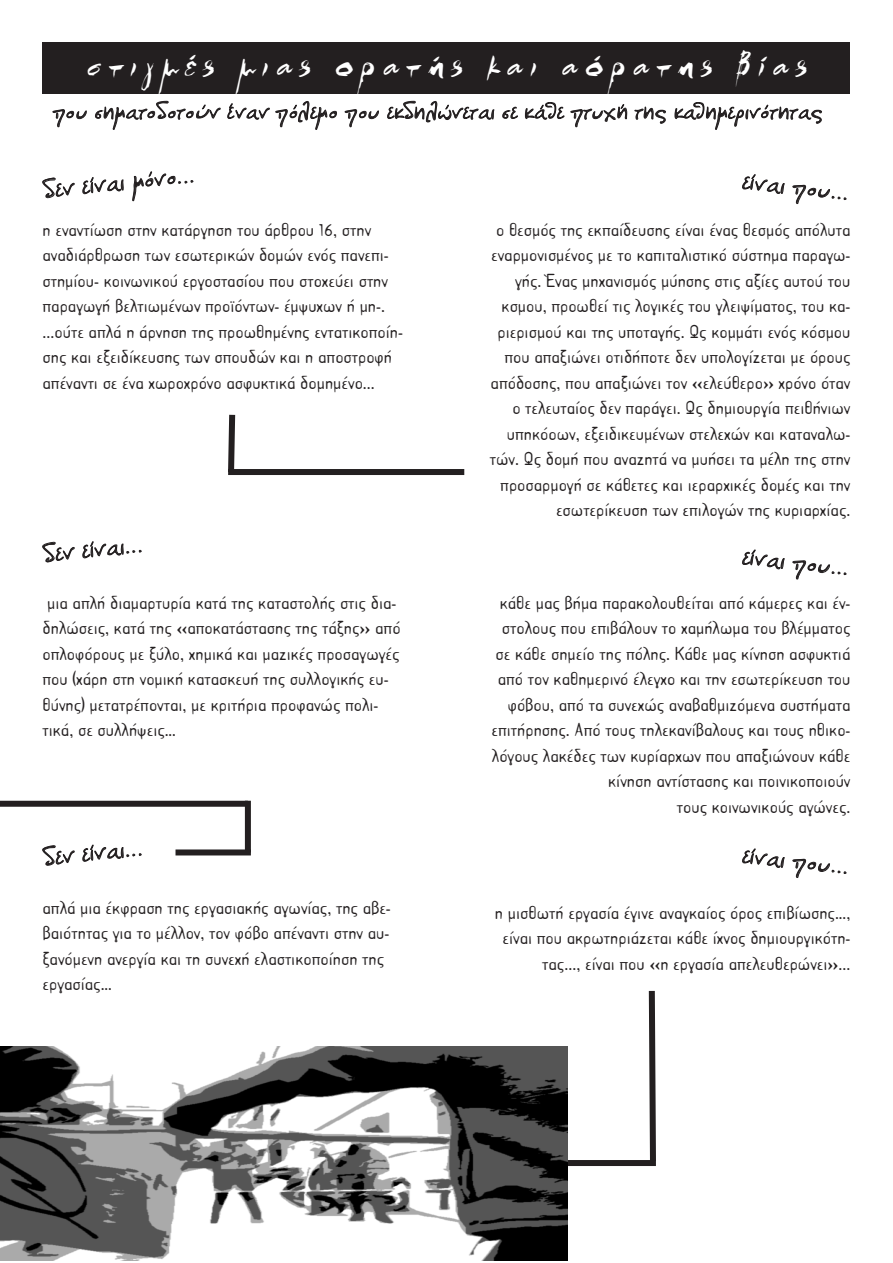
<style>
.page{position:relative;width:893px;height:1263px;background:#fff}
.page>*{position:absolute;margin:0;border:0;box-sizing:border-box;transform-origin:0 0}
.t1{font:42px "PF Manic Attack";letter-spacing:.2em;color:#fff}
.t2{font:25.5px "PF Libera Normal";color:#231f20}
.t3{font:23.25px "PF Libera Normal";color:#231f20}
.t4{font:16.5px/25.5px "CF Template";color:#231f20}
</style>
<div class="page">
<div style="left:43px;top:43px;width:807px;height:51px;background:#231f20"></div>
<svg style="left:228px;top:414px;width:8px;height:55px"></svg>
<div style="left:228px;top:469px;width:236px;height:6px;background:#231f20"></div>
<svg style="left:648px;top:990px;width:8px;height:170px"></svg>
<div style="left:566px;top:1160px;width:90px;height:6px;background:#231f20"></div>
<div style="left:0;top:801px;width:248px;height:6px;background:#231f20"></div>
<div style="left:245px;top:801px;width:6px;height:51px;background:#231f20"></div>
<div style="left:176px;top:849px;width:75px;height:6px;background:#231f20"></div>
<img style="left:0;top:1046px;width:567px;height:215px">
<h1 class="t1" style="left:87px;top:36px;width:721px">στιγµές µιας ορατής και αόρατης βίας</h1>
<h3 class="t3" style="left:53px;top:99px;width:771px">που σηµατοδοτούν έναν πόλεµο που εκδηλώνεται σε κάθε πτυχή της καθηµερινότητας</h3>
<h2 class="t2" style="left:43px;top:176px;width:153px;rotate:-6deg">δεν είναι µόνο...</h2>
<h2 class="t2" style="left:744px;top:167px;width:108px;rotate:6deg">είναι που...</h2>
<p class="t4" style="left:43px;top:216px;width:362px">η εναντίωση στην κατάργηση του άρθρου 16, στην αναδιάρθρωση των εσωτερικών δοµών ενός πανεπι&shy;στηµίου- κοινωνικού εργοστασίου που στοχεύει στην παραγωγή βελτιωµένων προϊόντων- έµψυχων ή µη-. ...ούτε απλά η άρνηση της προωθηµένης εντατικοποίη&shy;σης και εξειδίκευσης των σπουδών και η αποστροφή απέναντι σε ένα χωροχρόνο ασφυκτικά δοµηµένο...</p>
<p class="t4" style="left:490px;top:216px;width:362px;text-align:right">ο θεσµός της εκπαίδευσης είναι ένας θεσµός απόλυτα εναρµονισµένος µε το καπιταλιστικό σύστηµα παραγω&shy;γής. Ένας µηχανισµός µύησης στις αξίες αυτού του κσµου, προωθεί τις λογικές του γλειψίµατος, του κα&shy;ριερισµού και της υποταγής. Ως κοµµάτι ενός κόσµου που απαξιώνει οτιδήποτε δεν υπολογίζεται µε όρους απόδοσης, που απαξιώνει τον «ελεύθερο» χρόνο όταν ο τελευταίος δεν παράγει. Ως δηµιουργία πειθήνιων υπηκόοων, εξειδικευµένων στελεχών και καταναλω&shy;τών. Ως δοµή που αναζητά να µυήσει τα µέλη της στην προσαρµογή σε κάθετες και ιεραρχικές δοµές και την εσωτερίκευση των επιλογών της κυριαρχίας.</p>
<h2 class="t2" style="left:43px;top:540px;width:101px;rotate:-6deg">δεν είναι...</h2>
<p class="t4" style="left:43px;top:588px;width:360px">µια απλή διαµαρτυρία κατά της καταστολής στις δια&shy;δηλώσεις, κατά της «αποκατάστασης της τάξης» από οπλοφόρους µε ξύλο, χηµικά και µαζικές προσαγωγές που (χάρη στη νοµική κατασκευή της συλλογικής ευ&shy;θύνης) µετατρέπονται, µε κριτήρια προφανώς πολι&shy;τικά, σε συλλήψεις…</p>
<h2 class="t2" style="left:744px;top:542px;width:108px;rotate:6deg">είναι που...</h2>
<p class="t4" style="left:492px;top:588px;width:360px;text-align:right">κάθε µας βήµα παρακολουθείται από κάµερες και έν&shy;στολους που επιβάλουν το χαµήλωµα του βλέµµατος σε κάθε σηµείο της πόλης. Κάθε µας κίνηση ασφυκτιά από τον καθηµερινό έλεγχο και την εσωτερίκευση του φόβου, από τα συνεχώς αναβαθµιζόµενα συστήµατα επιτήρησης. Από τους τηλεκανίβαλους και τους ηθικο&shy;λόγους λακέδες των κυρίαρχων που απαξιώνουν κάθε κίνηση αντίστασης και ποινικοποιούν<br>τους κοινωνικούς αγώνες.</p>
<h2 class="t2" style="left:43px;top:843px;width:101px;rotate:-6deg">δεν είναι...</h2>
<h2 class="t2" style="left:744px;top:841px;width:108px;rotate:6deg">είναι που...</h2>
<p class="t4" style="left:43px;top:894px;width:350px">απλά µια έκφραση της εργασιακής αγωνίας, της αβε&shy;βαιότητας για το µέλλον, τον φόβο απέναντι στην αυ&shy;ξανόµενη ανεργία και τη συνεχή ελαστικοποίηση της εργασίας…</p>
<p class="t4" style="left:495px;top:899px;width:357px;text-align:right">η µισθωτή εργασία έγινε αναγκαίος όρος επιβίωσης…, είναι που ακρωτηριάζεται κάθε ίχνος δηµιουργικότη&shy;τας..., είναι που «η εργασία απελευθερώνει»...</p>
</div>
